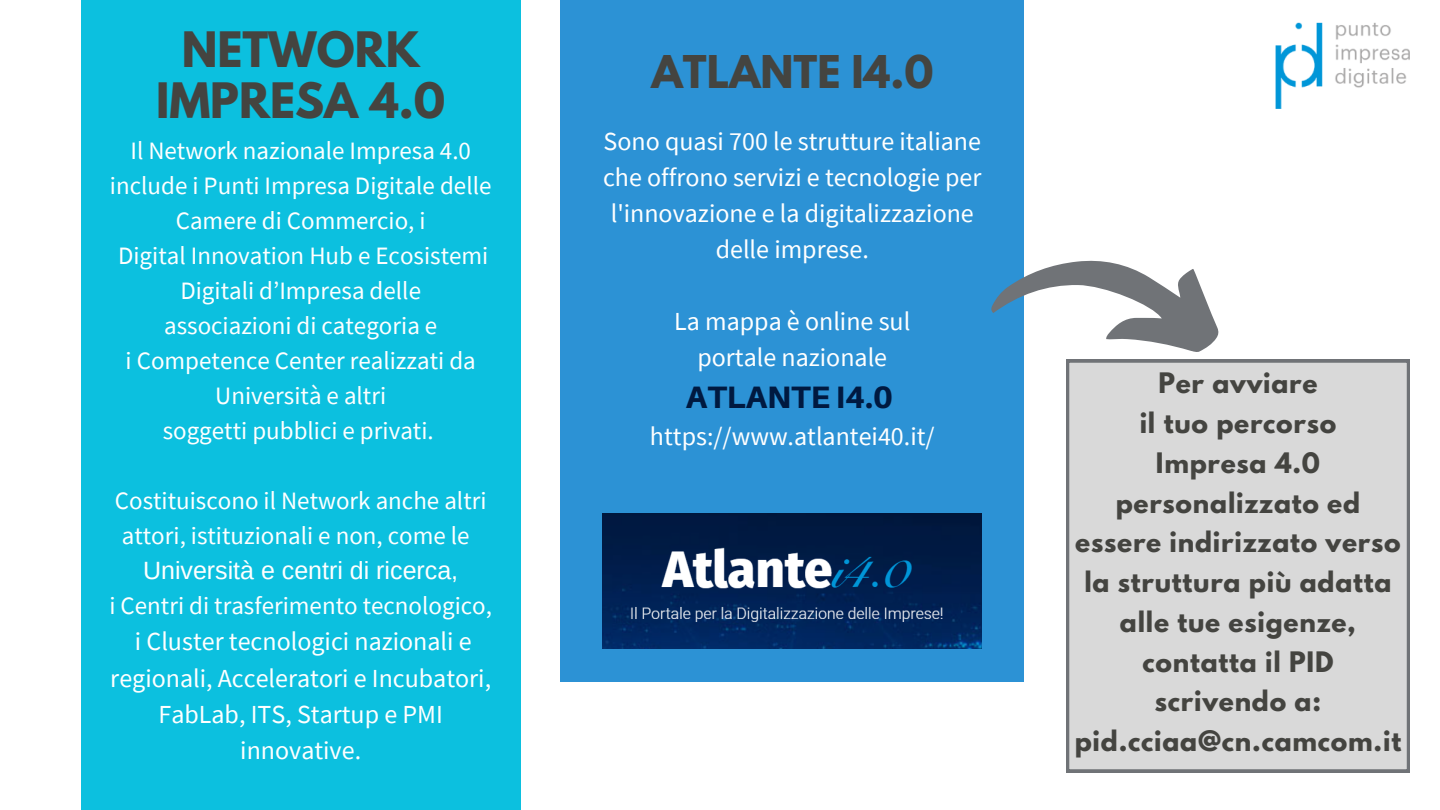
<style>
.page{position:relative;width:1440px;height:810px;background:#fff}
.page>*{position:absolute;margin:0;border:0;box-sizing:border-box;transform-origin:0 0}
.t1{font:700 43.3px/50.3px "League Spartan";color:#444440;text-align:center}
.t2{font:700 40px "League Spartan";color:#444440}
.t3{font:800 31px "Aileron";color:#001940}
.t4{font:26px/36.4px "Source Sans Pro";color:#fff;text-align:center}
.t5{font:25px/35px "Source Sans Pro";color:#fff;text-align:center}
.t6{font:700 25px/39.8px "League Spartan";letter-spacing:.03em;color:#444440;text-align:center}
.t7{font:25px "Arimo";color:#fff}
</style>
<div class="page">
<div style="left:81px;top:0;width:439px;height:810px;background:#0cc0df"></div>
<div style="left:561px;top:0;width:463px;height:682px;background:#2c92d5"></div>
<img style="left:602px;top:514px;width:380px;height:135px">
<div style="left:1066px;top:360px;width:344px;height:412px;background:#d9d9d9"></div>
<svg style="left:991px;top:260px;width:228px;height:92px"></svg>
<img style="left:1275px;top:22px;width:135px;height:87px">
<p class="t1" style="left:156px;top:30px;width:291px">NETWORK<br>IMPRESA 4.0</p>
<p class="t5" style="left:110px;top:133px;width:383px">Il Network nazionale Impresa 4.0 include i Punti Impresa Digitale delle<br>Camere di Commercio, i</p>
<p class="t5" style="left:118px;top:238px;width:372px">Digital Innovation Hub e Ecosistemi<br>Digitali d’Impresa delle</p>
<p class="t5" style="left:164px;top:308px;width:275px">associazioni di categoria e</p>
<p class="t5" style="left:126px;top:343px;width:352px">i Competence Center realizzati da<br>Università e altri</p>
<p class="t5" style="left:163px;top:413px;width:273px">soggetti pubblici e privati.</p>
<p class="t5" style="left:115px;top:483px;width:373px;text-align:left">Costituiscono il Network anche altri attori, istituzionali e non, come le</p>
<p class="t7" style="left:143px;top:556px;width:317px">Università e centri di ricerca,</p>
<p class="t5" style="left:109px;top:588px;width:384px">i Centri di trasferimento tecnologico,</p>
<p class="t4" style="left:110px;top:623px;width:382px">i Cluster tecnologici nazionali e regionali, Acceleratori e Incubatori,<br>FabLab, ITS, Startup e PMI innovative.</p>
<p class="t2" style="left:651px;top:52px;width:284px">ATLANTE I4.0</p>
<p class="t4" style="left:603px;top:123px;width:380px;line-height:36px">Sono quasi 700 le strutture italiane che offrono servizi e tecnologie per l'innovazione e la digitalizzazione delle imprese.</p>
<p class="t4" style="left:674px;top:303px;width:238px">La mappa è online sul</p>
<p class="t4" style="left:697px;top:339px;width:191px">portale nazionale</p>
<p class="t3" style="left:686px;top:378px;width:208px">ATLANTE I4.0</p>
<p class="t4" style="left:650px;top:418px;width:286px">https://www.atlantei40.it/</p>
<p class="t6" style="left:1158px;top:367px;width:161px">Per avviare</p>
<p class="t6" style="left:1140px;top:406px;width:198px">il tuo percorso</p>
<p class="t6" style="left:1075px;top:446px;width:327px">Impresa 4.0 personalizzato ed essere indirizzato verso la struttura più adatta alle tue esigenze,</p>
<p class="t6" style="left:1142px;top:645px;width:192px">contatta il PID</p>
<p class="t6" style="left:1155px;top:685px;width:168px">scrivendo a:</p>
<p class="t6" style="left:1075px;top:724px;width:328px">pid.cciaa@cn.camcom.it</p>
</div>
